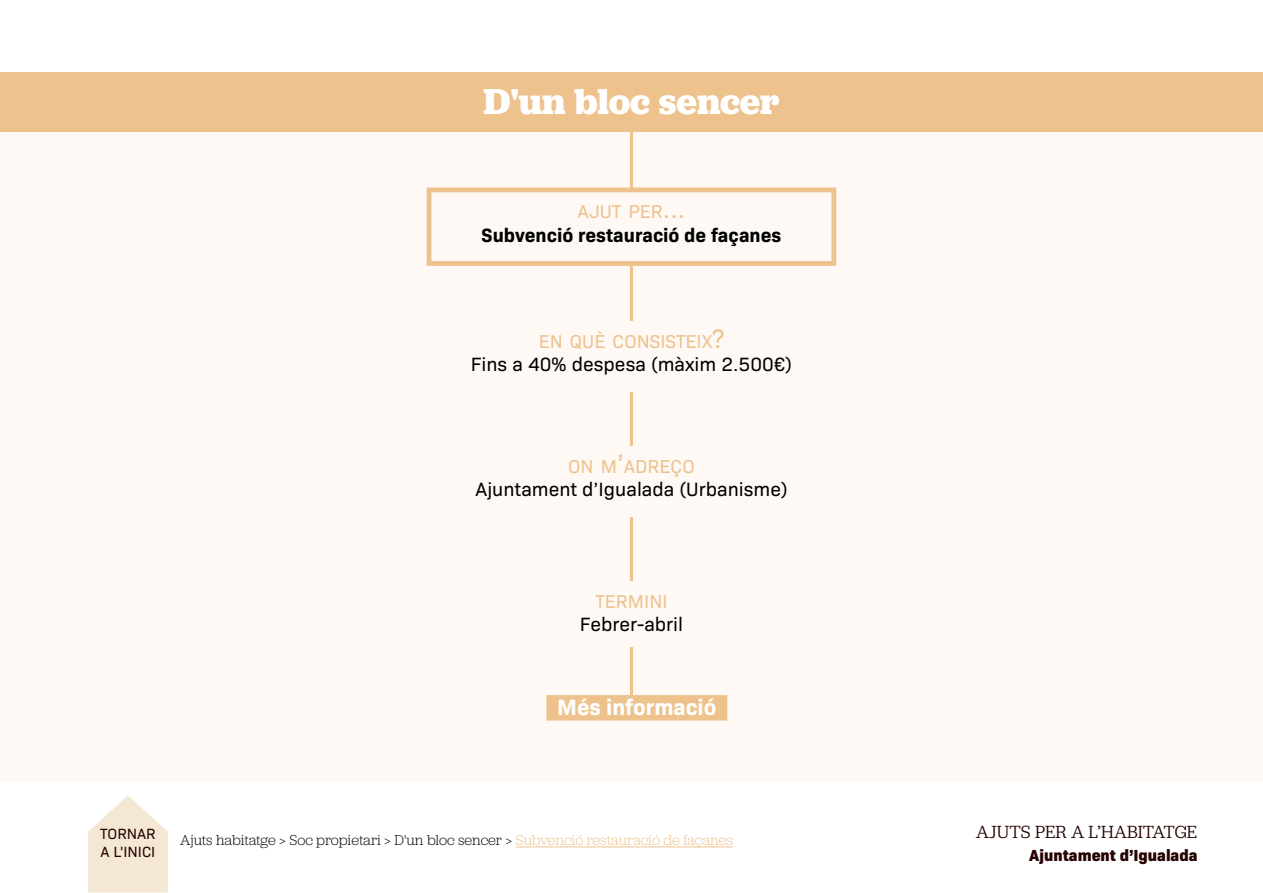
<style>
.page{position:relative;width:1263px;height:893px;background:#fff}
.page>*{position:absolute;margin:0;border:0;box-sizing:border-box;transform-origin:0 0}
.t1{font:700 37.5px "Jubilat";color:#fff}
.t2{font:700 22.5px "Bio Sans";color:#fff}
.t3{font:19.5px "Bio Sans";color:#000}
.t4{font:700 19.5px "Bio Sans";color:#000}
.t5{font:18.9px "Bio Sans";color:#eec28d}
.t6{font:18.3px "Jubilat";color:#250101}
.t7{font:800 16.35px "Bio Sans";color:#250101}
.t8{font:300 15px "Jubilat";color:#000}
.t9{font:15px/18px "Bio Sans";color:#250101}
.s1{font-size:27px}
.s2{color:#eec28d}
</style>
<div class="page">
<svg style="left:88px;top:796px;width:80px;height:96px"></svg>
<div style="left:0;top:73px;width:1263px;height:708px;background:#fef9f4"></div>
<div style="left:0;top:73px;width:1263px;height:59px;background:#eec28d"></div>
<hr style="left:630px;top:132px;width:3px;height:581px;background:#eec28d">
<div style="left:429px;top:190px;width:405px;height:73px;background:#fef9f4"></div>
<div style="left:427px;top:188px;width:409px;height:78px;border:5px solid #eec28d"></div>
<div style="left:546px;top:695px;width:181px;height:26px;background:#eec28d"></div>
<hr style="left:516px;top:846px;width:217px;height:1px;background:#eec28d">
<h1 class="t1" style="left:484px;top:77px;width:297px">D'un bloc sencer</h1>
<p class="t5" style="left:578px;top:198px;width:109px">AJUT PER<span class="s1">...</span></p>
<h3 class="t4" style="left:482px;top:220px;width:301px">Subvenció restauració de façanes</h3>
<p class="t5" style="left:539px;top:327px;width:187px">EN QUÈ CONSISTEIX<span class="s1">?</span></p>
<h3 class="t3" style="left:471px;top:350px;width:323px">Fins a 40% despesa (màxim 2.500€)</h3>
<p class="t5" style="left:568px;top:452px;width:128px">ON M<span class="s1">’</span>ADREÇO</p>
<h3 class="t3" style="left:475px;top:475px;width:314px">Ajuntament d’Igualada (Urbanisme)</h3>
<p class="t5" style="left:595px;top:587px;width:74px">TERMINI</p>
<h3 class="t3" style="left:580px;top:610px;width:105px">Febrer-abril</h3>
<h2 class="t2" style="left:557px;top:690px;width:161px">Més informació</h2>
<p class="t9" style="left:100px;top:824px;width:57px">TORNAR<br>A L'INICI</p>
<p class="t8" style="left:180px;top:831px;width:554px">Ajuts habitatge &gt; Soc propietari &gt; D'un bloc sencer &gt; <span class="s2">Subvenció restauració de façanes</span></p>
<p class="t6" style="left:976px;top:821px;width:223px">AJUTS PER A L’HABITATGE</p>
<p class="t7" style="left:1029px;top:842px;width:170px">Ajuntament d’Igualada</p>
</div>
